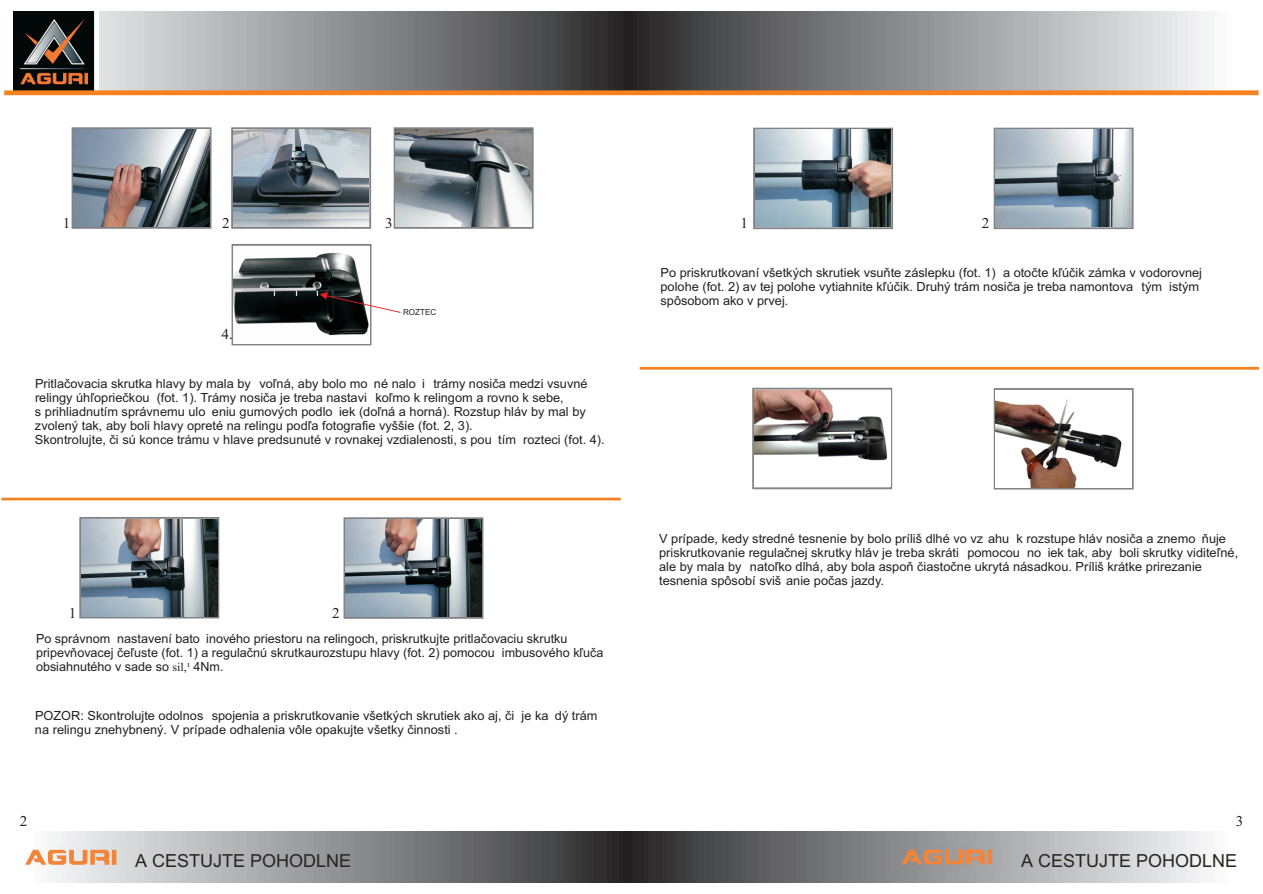
<style>
.page{position:relative;width:1263px;height:894px;background:#fff}
.page>*{position:absolute;margin:0;border:0;box-sizing:border-box;transform-origin:0 0}
.t1{font:18px "Arial CE";color:#292622}
.t2{font:15px "Times New Roman CE";color:#231f20}
.t3{font:12.6px/14.1px "Arial CE";color:#231f20}
.t4{font:8.4px "Arial CE";color:#292622}
.s1{font-family:"Times New Roman";font-size:12px}
</style>
<div class="page">
<svg style="left:994px;top:128px;width:140px;height:101px"></svg>
<svg style="left:753px;top:128px;width:140px;height:101px"></svg>
<svg style="left:344px;top:517px;width:139px;height:102px"></svg>
<svg style="left:232px;top:244px;width:139px;height:101px"></svg>
<svg style="left:394px;top:127px;width:140px;height:102px"></svg>
<svg style="left:231px;top:127px;width:140px;height:102px"></svg>
<svg style="left:72px;top:127px;width:140px;height:102px"></svg>
<img style="left:99px;top:12px;width:1108px;height:78px">
<img style="left:51px;top:832px;width:1155px;height:51px">
<img style="left:25px;top:845px;width:102px;height:24px">
<img style="left:894px;top:845px;width:108px;height:24px">
<img style="left:74px;top:130px;width:135px;height:97px">
<img style="left:396px;top:130px;width:136px;height:97px">
<img style="left:233px;top:130px;width:136px;height:97px">
<img style="left:346px;top:520px;width:135px;height:97px">
<img style="left:755px;top:130px;width:136px;height:97px">
<img style="left:996px;top:130px;width:135px;height:97px">
<img style="left:13px;top:12px;width:81px;height:78px">
<div style="left:4px;top:90px;width:1255px;height:5px;background:#f58220"></div>
<hr style="left:1px;top:498px;width:620px;height:2px;background:#f58220">
<hr style="left:640px;top:367px;width:619px;height:3px;background:#f58220">
<svg style="left:79px;top:517px;width:140px;height:101px"></svg>
<img style="left:81px;top:519px;width:136px;height:97px">
<svg style="left:752px;top:388px;width:140px;height:101px"></svg>
<img style="left:754px;top:390px;width:136px;height:97px">
<svg style="left:994px;top:388px;width:140px;height:102px"></svg>
<img style="left:996px;top:390px;width:136px;height:97px">
<img style="left:234px;top:246px;width:135px;height:97px">
<svg style="left:320px;top:292px;width:81px;height:21px"></svg>
<p class="t2" style="left:63px;top:217px;width:9px">1</p>
<p class="t2" style="left:222px;top:217px;width:9px">2</p>
<p class="t2" style="left:385px;top:217px;width:9px">3</p>
<p class="t2" style="left:221px;top:329px;width:13px">4.</p>
<p class="t4" style="left:403px;top:309px;width:35px">ROZTEC</p>
<p class="t3" style="left:35px;top:378px;width:571px">Pritlaèovacia skrutka hlavy by mala by vo¾ná, aby bolo mo né nalo i• trámy nosièa medzi vsuvné relingy úh¾oprieèkou (fot. 1). Trámy nosièa je treba nastavi• ko¾mo k relingom a rovno k sebe,<br>s prihliadnutím správnemu ulo eniu gumových podlo iek (do¾ná a horná). Rozstup hláv by mal by zvolený tak, aby boli hlavy opreté na relingu pod¾a fotografie vyššie (fot. 2, 3).<br>Skontrolujte, èi sú konce trámu v hlave predsunuté v rovnakej vzdialenosti, s pou tím rozteci (fot. 4).</p>
<p class="t2" style="left:69px;top:607px;width:9px">1</p>
<p class="t2" style="left:332px;top:608px;width:9px">2</p>
<p class="t3" style="left:36px;top:633px;width:569px">Po správnom nastavení batožinového priestoru na relingoch, priskrutkujte pritlaèovaciu skrutku pripevòovacej èe¾uste (fot. 1) a regulaènú skrutkaurozstupu hlavy (fot. 2) pomocou imbusového k¾uèa obsiahnutého v sade so <span class="s1">sil,¹</span> 4Nm.</p>
<p class="t3" style="left:35px;top:709px;width:564px">POZOR: Skontrolujte odolnos spojenia a priskrutkovanie všetkých skrutiek ako aj, èi je ka dý trám na relingu znehybnený. V prípade odhalenia vôle opakujte všetky èinnosti .</p>
<p class="t2" style="left:740px;top:218px;width:9px">1</p>
<p class="t2" style="left:982px;top:218px;width:9px">2</p>
<p class="t3" style="left:661px;top:267px;width:543px">Po priskrutkovaní všetkých skrutiek vsuòte záslepku (fot. 1) a otoète k¾úèik zámka v vodorovnej polohe (fot. 2) av tej polohe vytiahnite k¾úèik. Druhý trám nosièa je treba namontova tým istým spôsobom ako v prvej.</p>
<p class="t3" style="left:659px;top:532px;width:581px">V prípade, kedy stredné tesnenie by bolo príliš dlhé vo vz ahu k rozstupe hláv nosièa a znemo òuje priskrutkovanie regulaènej skrutky hláv je treba skráti pomocou no iek tak, aby boli skrutky vidite¾né, ale by mala by nato¾ko dlhá, aby bola aspoò èiastoène ukrytá násadkou. Príliš krátke prirezanie tesnenia spôsobí sviš anie poèas jazdy.</p>
<p class="t2" style="left:20px;top:815px;width:9px">2</p>
<p class="t2" style="left:1236px;top:815px;width:9px">3</p>
<h1 class="t1" style="left:135px;top:854px;width:218px">A CESTUJTE POHODLNE</h1>
<h1 class="t1" style="left:1021px;top:854px;width:218px">A CESTUJTE POHODLNE</h1>
</div>
